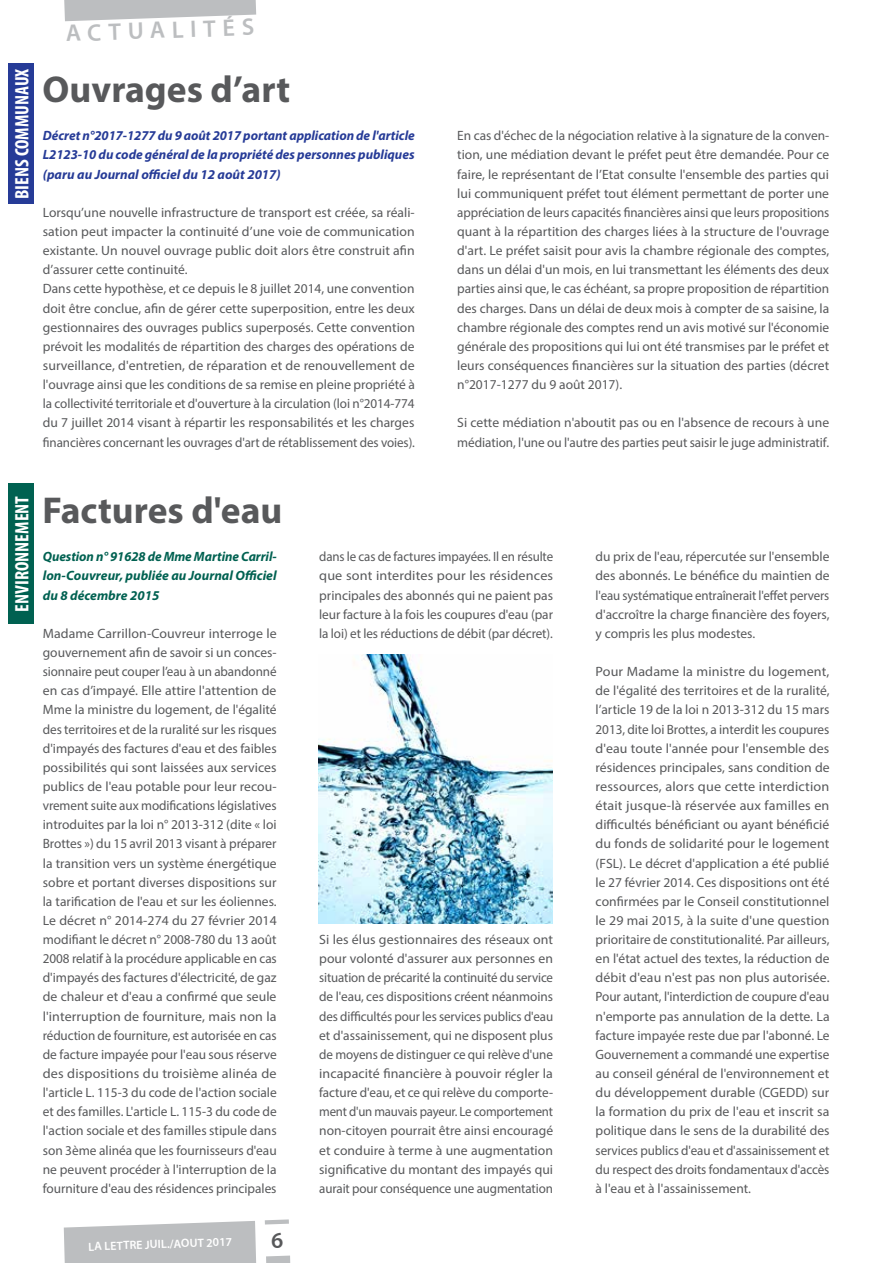
<style>
.page{position:relative;width:893px;height:1263px;background:#fff}
.page>*{position:absolute;margin:0;border:0;box-sizing:border-box;transform-origin:0 0}
.t1{font:700 37.5px "Myriad Pro";color:#58595b}
.t2{font:600 24px "Myriad Pro";color:#bcbec0}
.t3{font:700 condensed 19.5px "Myriad Pro";color:#fff}
.t4{font:13.5px/19.2px "Myriad Pro";color:#58595b;text-align:justify}
.t5{font:13.5px/19.2px "Myriad Pro";color:#58595b;text-align:justify;scale:1.04 1}
.t6{font:13.5px/19.2px "Myriad Pro";color:#58595b;text-align:justify;scale:.96 1}
.t7{font:italic 700 13.5px/19.2px "Myriad Pro";color:#263b97;text-align:justify}
.t8{font:italic 700 13.5px/19.2px "Myriad Pro";color:#006151;text-align:justify}
.t9{font:600 12px "Myriad Pro";color:#fff}
</style>
<div class="page">
<svg style="left:64px;top:1221px;width:192px;height:42px;background:#c1c3c4"></svg>
<svg style="left:265px;top:1219px;width:24px;height:5px"></svg>
<svg style="left:266px;top:1255px;width:24px;height:8px"></svg>
<svg style="left:64px;top:0;width:192px;height:21px;background:#c5c7c9"></svg>
<div style="left:9px;top:64px;width:25px;height:140px;background:#263b97"></div>
<div style="left:9px;top:484px;width:25px;height:140px;background:#006151"></div>
<img style="left:319px;top:654px;width:234px;height:270px">
<h2 class="t2" style="left:65px;top:18px;width:190px;rotate:-2deg">ACTUALITÉS</h2>
<h3 class="t3" style="left:10px;top:199px;width:132px;rotate:-90deg">BIENS COMMUNAUX</h3>
<h1 class="t1" style="left:43px;top:65px;width:249px">Ouvrages d’art</h1>
<p class="t7" style="left:43px;top:126px;width:373px">Décret n°2017-1277 du 9 août 2017 portant application de l'article L2123-10 du code général de la propriété des personnes publiques (paru au Journal officiel du 12 août 2017)</p>
<p class="t4" style="left:43px;top:203px;width:374px;text-align:left">Lorsqu’une nouvelle infrastructure de transport est créée, sa réali&shy;sation peut impacter la continuité d’une voie de communication existante. Un nouvel ouvrage public doit alors être construit afin d’assurer cette continuité.<br>Dans cette hypothèse, et ce depuis le 8 juillet 2014, une convention doit être conclue, afin de gérer cette superposition, entre les deux gestionnaires des ouvrages publics superposés. Cette convention prévoit les modalités de répartition des charges des opérations de surveillance, d'entretien, de réparation et de renouvellement de l'ouvrage ainsi que les conditions de sa remise en pleine propriété à la collectivité territoriale et d'ouverture à la circulation (loi n°2014-774 du 7 juillet 2014 visant à répartir les responsabilités et les charges financières concernant les ouvrages d'art de rétablissement des voies).</p>
<p class="t4" style="left:457px;top:126px;width:374px">En cas d'échec de la négociation relative à la signature de la conven&shy;tion, une médiation devant le préfet peut être demandée. Pour ce faire, le représentant de l’Etat consulte l'ensemble des parties qui lui communiquent préfet tout élément permettant de porter une appréciation de leurs capacités financières ainsi que leurs propositions quant à la répartition des charges liées à la structure de l'ouvrage d'art. Le préfet saisit pour avis la chambre régionale des comptes, dans un délai d'un mois, en lui transmettant les éléments des deux parties ainsi que, le cas échéant, sa propre proposition de répartition des charges. Dans un délai de deux mois à compter de sa saisine, la chambre régionale des comptes rend un avis motivé sur l'économie générale des propositions qui lui ont été transmises par le préfet et leurs conséquences financières sur la situation des parties (décret n°2017-1277 du 9 août 2017).</p>
<p class="t4" style="left:457px;top:413px;width:373px">Si cette médiation n'aboutit pas ou en l'absence de recours à une médiation, l'une ou l'autre des parties peut saisir le juge administratif.</p>
<h3 class="t3" style="left:10px;top:612px;width:117px;rotate:-90deg">ENVIRONNEMENT</h3>
<h1 class="t1" style="left:43px;top:486px;width:241px">Factures d'eau</h1>
<p class="t8" style="left:43px;top:547px;width:235px">Question n° 91628 de Mme Martine Carril&shy;lon-Couvreur, publiée au Journal Officiel du 8 décembre 2015</p>
<p class="t4" style="left:43px;top:623px;width:236px">Madame Carrillon-Couvreur interroge le gouvernement afin de savoir si un conces&shy;sionnaire peut couper l’eau à un abandonné en cas d’impayé. Elle attire l'attention de Mme la ministre du logement, de l'égalité des territoires et de la ruralité sur les risques d'impayés des factures d'eau et des faibles possibilités qui sont laissées aux services publics de l'eau potable pour leur recou&shy;vrement suite aux modifications législatives introduites par la loi n° 2013-312 (dite « loi Brottes ») du 15 avril 2013 visant à préparer la transition vers un système énergétique sobre et portant diverses dispositions sur la tarification de l'eau et sur les éoliennes.<br>Le décret n° 2014-274 du 27 février 2014 modifiant le décret n° 2008-780 du 13 août 2008 relatif à la procédure applicable en cas d'impayés des factures d'électricité, de gaz de chaleur et d'eau a confirmé que seule l'interruption de fourniture, mais non la réduction de fourniture, est autorisée en cas de facture impayée pour l'eau sous réserve des dispositions du troisième alinéa de l'article L. 115-3 du code de l'action sociale et des familles. L'article L. 115-3 du code de l'action sociale et des familles stipule dans son 3ème alinéa que les fournisseurs d'eau ne peuvent procéder à l'interruption de la fourniture d'eau des résidences principales</p>
<p class="t9" style="left:88px;top:1239px;width:145px;rotate:-2deg">LA LETTRE JUIL./AOUT 2017</p>
<p class="t6" style="left:319px;top:547px;width:245px">dans le cas de factures impayées. Il en résulte que sont interdites pour les résidences principales des abonnés qui ne paient pas leur facture à la fois les coupures d'eau (par la loi) et les réductions de débit (par décret).</p>
<p class="t4" style="left:319px;top:930px;width:235px">Si les élus gestionnaires des réseaux ont pour volonté d'assurer aux personnes en situation de précarité la continuité du service de l'eau, ces dispositions créent néanmoins des difficultés pour les services publics d'eau et d'assainissement, qui ne disposent plus de moyens de distinguer ce qui relève d'une incapacité financière à pouvoir régler la facture d'eau, et ce qui relève du comporte&shy;ment d'un mauvais payeur. Le comportement non-citoyen pourrait être ainsi encouragé et conduire à terme à une augmentation significative du montant des impayés qui aurait pour conséquence une augmentation</p>
<p class="t4" style="left:596px;top:547px;width:235px">du prix de l'eau, répercutée sur l'ensemble des abonnés. Le bénéfice du maintien de l'eau systématique entraînerait l'effet pervers d'accroître la charge financière des foyers, y compris les plus modestes.</p>
<p class="t5" style="left:596px;top:662px;width:227px">Pour Madame la ministre du logement, de l'égalité des territoires et de la ruralité, l’article 19 de la loi n 2013-312 du 15 mars 2013, dite loi Brottes, a interdit les coupures d'eau toute l'année pour l'ensemble des résidences principales, sans condition de ressources, alors que cette interdiction était jusque-là réservée aux familles en difficultés bénéficiant ou ayant bénéficié du fonds de solidarité pour le logement (FSL). Le décret d'application a été publié le 27 février 2014. Ces dispositions ont été confirmées par le Conseil constitutionnel le 29 mai 2015, à la suite d'une question prioritaire de constitutionalité. Par ailleurs, en l'état actuel des textes, la réduction de débit d'eau n'est pas non plus autorisée.<br>Pour autant, l'interdiction de coupure d'eau n'emporte pas annulation de la dette. La facture impayée reste due par l'abonné. Le Gouvernement a commandé une expertise au conseil général de l'environnement et du développement durable (CGEDD) sur la formation du prix de l'eau et inscrit sa politique dans le sens de la durabilité des services publics d'eau et d'assainissement et du respect des droits fondamentaux d'accès à l'eau et à l'assainissement.</p>
</div>
